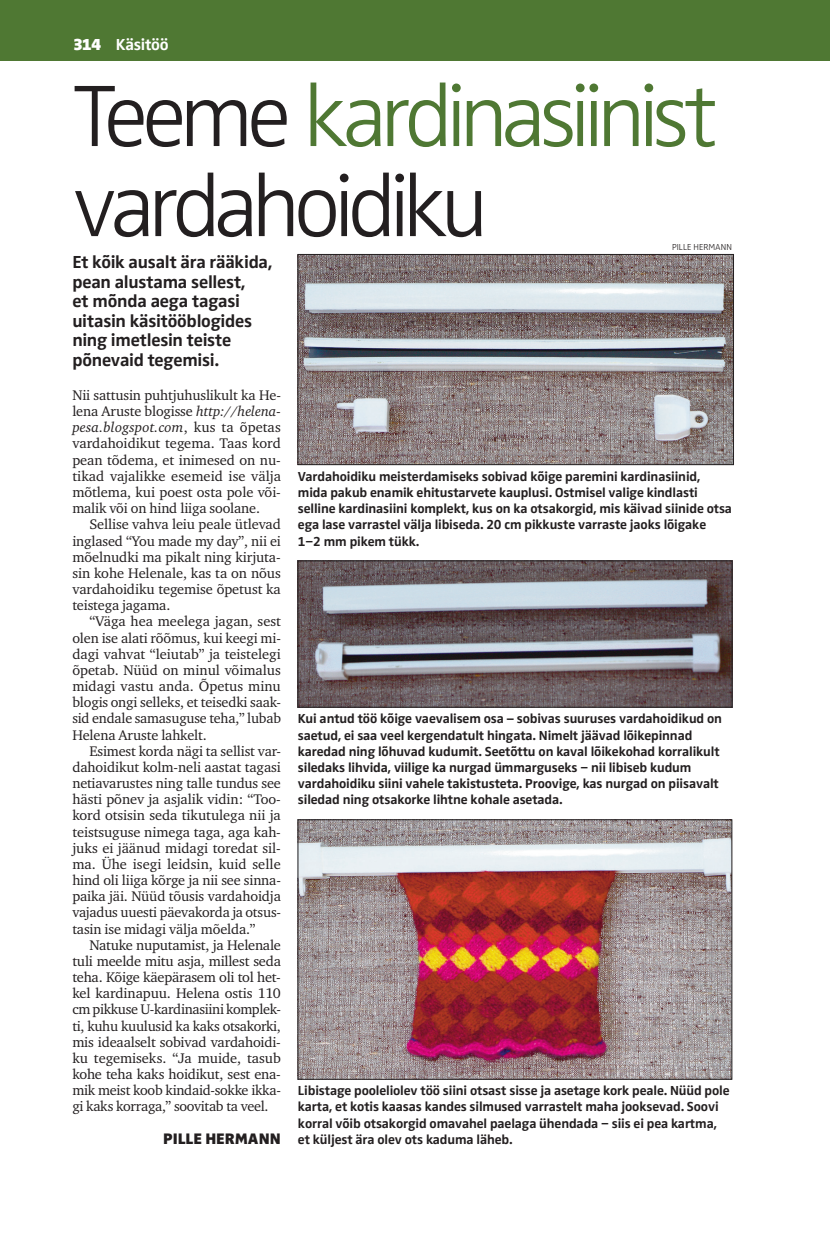
<style>
.page{position:relative;width:830px;height:1234px;background:#fff}
.page>*{position:absolute;margin:0;border:0;box-sizing:border-box;transform-origin:0 0}
.t1{font:300 90px/90px "Zwo Pro";letter-spacing:-.075em;color:#231f20}
.t2{font:700 18px/19.5px "Zwo Pro";letter-spacing:-.015em;color:#231f20}
.t3{font:700 16.5px "Zwo Pro";letter-spacing:-.02em;color:#fff}
.t4{font:900 15.75px "Zwo Pro";color:#231f20}
.t5{font:14.25px/16.2px "Charter ITC";letter-spacing:-.01em;color:#231f20;text-align:justify}
.t6{font:700 13.5px/16.2px "Zwo Pro";letter-spacing:-.01em;color:#231f20}
.t7{font:300 9px "Zwo Pro";color:#231f20}
.s1{font-weight:900}
.s2{color:#4f7833}
.s3{font-style:italic}
</style>
<div class="page">
<hr style="left:829px;top:0;width:1px;height:60px;background:#4f7833">
<div style="left:0;top:0;width:829px;height:60px;background:#4f7833"></div>
<img style="left:299px;top:256px;width:432px;height:207px">
<div style="left:297px;top:254px;width:436px;height:211px;border:1px solid #231f20"></div>
<img style="left:299px;top:562px;width:431px;height:143px">
<div style="left:297px;top:560px;width:435px;height:147px;border:1px solid #231f20"></div>
<img style="left:299px;top:821px;width:430px;height:256px">
<div style="left:297px;top:819px;width:434px;height:260px;border:1px solid #231f20"></div>
<p class="t3" style="left:73px;top:35px;width:97px"><span class="s1">314</span> Käsitöö</p>
<h1 class="t1" style="left:72px;top:73px;width:646px">Teeme <span class="s2">kardinasiinist </span>vardahoidiku</h1>
<p class="t7" style="left:671px;top:241px;width:61px">PILLE HERMANN</p>
<p class="t2" style="left:72px;top:253px;width:201px">Et kõik ausalt ära rääkida, pean alustama sellest,<br>et mõnda aega tagasi uitasin käsitööblogides ning imetlesin teiste põnevaid tegemisi.</p>
<p class="t5" style="left:72px;top:387px;width:210px">Nii sattusin puhtjuhuslikult ka He&shy;lena Aruste blogisse <span class="s3">http://helena&shy;pesa.blogspot.com</span>, kus ta õpetas vardahoidikut tegema. Taas kord pean tõdema, et inimesed on nu&shy;tikad vajalikke esemeid ise välja mõtlema, kui poest osta pole või&shy;malik või on hind liiga soolane.</p>
<p class="t5" style="left:72px;top:516px;width:210px;text-indent:17px">Sellise vahva leiu peale ütlevad inglased “You made my day”, nii ei mõelnudki ma pikalt ning kirjuta&shy;sin kohe Helenale, kas ta on nõus vardahoidiku tegemise õpetust ka teistega jagama.</p>
<p class="t5" style="left:72px;top:613px;width:210px;text-indent:17px">“Väga hea meelega jagan, sest olen ise alati rõõmus, kui keegi mi&shy;dagi vahvat “leiutab” ja teistelegi õpetab. Nüüd on minul võimalus midagi vastu anda. Õpetus minu blogis ongi selleks, et teisedki saak&shy;sid endale samasuguse teha,” lubab Helena Aruste lahkelt.</p>
<p class="t5" style="left:72px;top:742px;width:210px;text-indent:17px">Esimest korda nägi ta sellist var&shy;dahoidikut kolm-neli aastat tagasi netiavarustes ning talle tundus see hästi põnev ja asjalik vidin: “Too&shy;kord otsisin seda tikutulega nii ja teistsuguse nimega taga, aga kah&shy;juks ei jäänud midagi toredat sil&shy;ma. Ühe isegi leidsin, kuid selle hind oli liiga kõrge ja nii see sinna&shy;paika jäi. Nüüd tõusis vardahoidja vajadus uuesti päevakorda ja otsus&shy;tasin ise midagi välja mõelda.”</p>
<p class="t5" style="left:72px;top:936px;width:210px;text-indent:17px">Natuke nuputamist, ja Helenale tuli meelde mitu asja, millest seda teha. Kõige käepärasem oli tol het&shy;kel kardinapuu. Helena ostis 110 cm pikkuse U-kardinasiini komplek&shy;ti, kuhu kuulusid ka kaks otsakorki, mis ideaalselt sobivad vardahoidi&shy;ku tegemiseks. “Ja muide, tasub kohe teha kaks hoidikut, sest ena&shy;mik meist koob kindaid-sokke ikka&shy;gi kaks korraga,” soovitab ta veel.</p>
<p class="t4" style="left:163px;top:1128px;width:119px">PILLE HERMANN</p>
<p class="t6" style="left:298px;top:468px;width:435px">Vardahoidiku meisterdamiseks sobivad kõige paremini kardinasiinid, mida pakub enamik ehitustarvete kauplusi. Ostmisel valige kindlasti selline kardinasiini komplekt, kus on ka otsakorgid, mis käivad siinide otsa ega lase varrastel välja libiseda. 20 cm pikkuste varraste jaoks lõigake 1−2 mm pikem tükk.</p>
<p class="t6" style="left:298px;top:710px;width:425px">Kui antud töö kõige vaevalisem osa – sobivas suuruses vardahoidikud on saetud, ei saa veel kergendatult hingata. Nimelt jäävad lõikepinnad karedad ning lõhuvad kudumit. Seetõttu on kaval lõikekohad korralikult siledaks lihvida, viilige ka nurgad ümmarguseks − nii libiseb kudum vardahoidiku siini vahele takistusteta. Proovige, kas nurgad on piisavalt siledad ning otsakorke lihtne kohale asetada.</p>
<p class="t6" style="left:298px;top:1082px;width:433px">Libistage pooleliolev töö siini otsast sisse ja asetage kork peale. Nüüd pole karta, et kotis kaasas kandes silmused varrastelt maha jooksevad. Soovi korral võib otsakorgid omavahel paelaga ühendada − siis ei pea kartma, et küljest ära olev ots kaduma läheb.</p>
</div>
